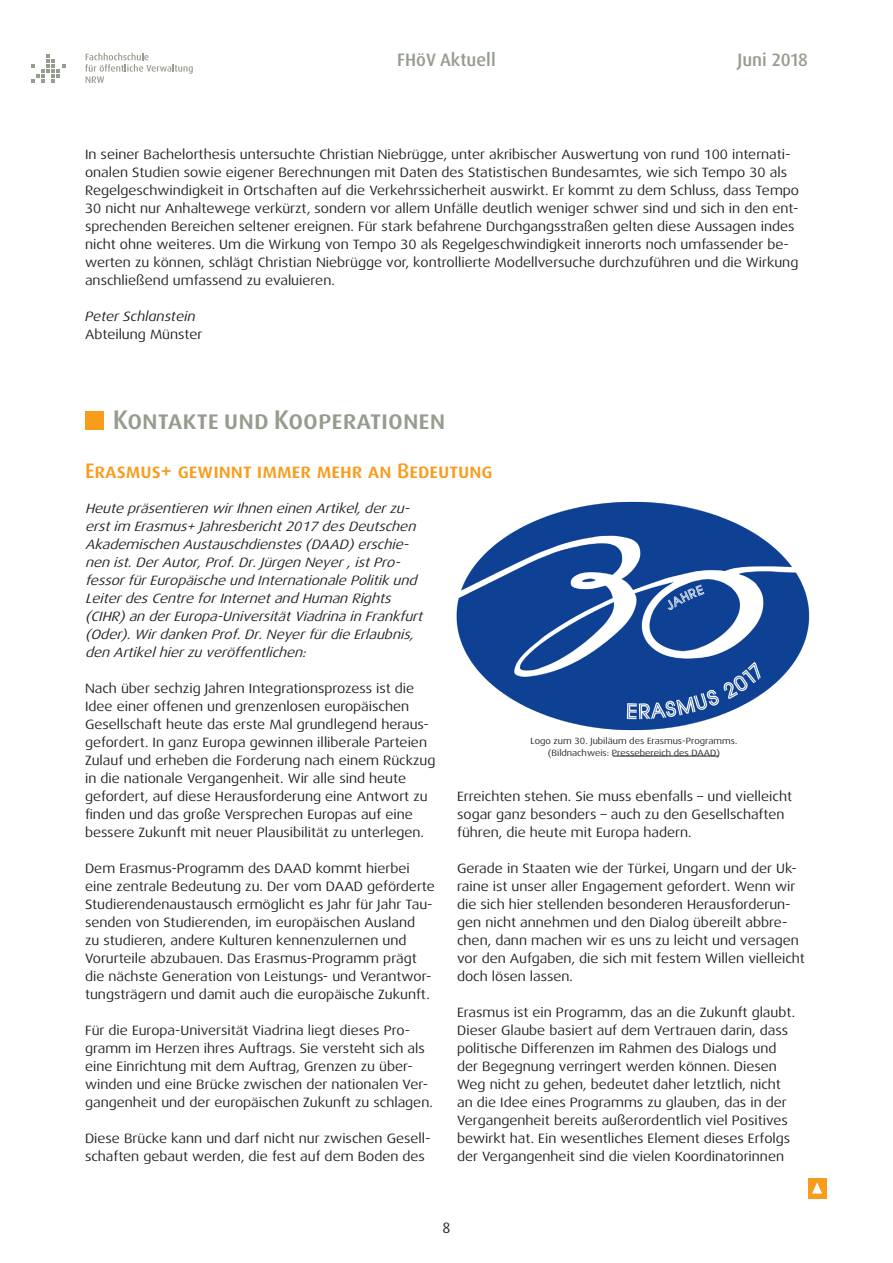
<style>
.page{position:relative;width:893px;height:1263px;background:#fff}
.page>*{position:absolute;margin:0;border:0;box-sizing:border-box;transform-origin:0 0}
.t1{font:500 27px "Dax OT";color:#969d8e}
.t2{font:500 21px "Dax OT";color:#f89c1c}
.t3{font:500 18px "Dax OT";color:#969d8e}
.t4{font:15px "Dax Regular Caps";color:#231f20}
.t5{font:13.5px/18px "Dax Wide";color:#231f20}
.t6{font:italic 13.5px/18px "Dax Wide";color:#231f20}
.t7{font:italic 13.5px "Dax Wide";color:#231f20}
.t8{font:9px/12px "Dax Wide";color:#231f20;text-align:center}
</style>
<div class="page">
<div style="left:808px;top:1178px;width:18px;height:20px;background:#f89c1c"></div>
<svg style="left:812px;top:1182px;width:10px;height:11px"></svg>
<svg style="left:31px;top:54px;width:34px;height:29px"></svg>
<svg style="left:85px;top:53px;width:108px;height:30px"></svg>
<div style="left:85px;top:411px;width:19px;height:18px;background:#f89c1c"></div>
<hr style="left:613px;top:756px;width:106px;height:1px;background:#231f20">
<img style="left:456px;top:501px;width:354px;height:230px">
<h3 class="t3" style="left:397px;top:49px;width:100px">FHöV Aktuell</h3>
<h3 class="t3" style="left:737px;top:49px;width:72px">Juni 2018</h3>
<p class="t5" style="left:85px;top:145px;width:716px">In seiner Bachelorthesis untersuchte Christian Niebrügge, unter akribischer Auswertung von rund 100 internati&shy;onalen Studien sowie eigener Berechnungen mit Daten des Statistischen Bundesamtes, wie sich Tempo 30 als Regelgeschwindigkeit in Ortschaften auf die Verkehrssicherheit auswirkt. Er kommt zu dem Schluss, dass Tempo 30 nicht nur Anhaltewege verkürzt, sondern vor allem Unfälle deutlich weniger schwer sind und sich in den ent&shy;sprechenden Bereichen seltener ereignen. Für stark befahrene Durchgangsstraßen gelten diese Aussagen indes nicht ohne weiteres. Um die Wirkung von Tempo 30 als Regelgeschwindigkeit innerorts noch umfassender be&shy;werten zu können, schlägt Christian Niebrügge vor, kontrollierte Modellversuche durchzuführen und die Wirkung anschließend umfassend zu evaluieren.</p>
<p class="t7" style="left:85px;top:309px;width:112px">Peter Schlanstein</p>
<p class="t5" style="left:85px;top:325px;width:119px">Abteilung Münster</p>
<h1 class="t1" style="left:113px;top:403px;width:334px">Kontakte und Kooperationen</h1>
<h2 class="t2" style="left:85px;top:457px;width:409px">Erasmus+ gewinnt immer mehr an Bedeutung</h2>
<p class="t6" style="left:85px;top:500px;width:343px">Heute präsentieren wirIhnen einen Artikel,derzu&shy;erstim Erasmus+ Jahresbericht2017 desDeutschen Akademischen Austauschdienstes(DAAD)erschie&shy;nen ist.DerAutor,Prof.Dr.J ürgen Neyer,istPro&shy;fessorfürEuropäische und Internationale Politikund LeiterdesCentre forInternetand Human Rights (CIHR)an derEuropa-UniversitätViadrinain Frankfurt (Oder).Wirdanken Prof.Dr.Neyerfürdie Erlaubnis, den Artikelhierzu veröffentlichen:</p>
<p class="t5" style="left:85px;top:680px;width:352px">Nach über sechzig Jahren Integrationsprozess ist die Idee einer offenen und grenzenlosen europäischen Gesellschaft heute das erste Mal grundlegend heraus&shy;gefordert. In ganz Europa gewinnen illiberale Parteien Zulauf und erheben die Forderung nach einem Rückzug in die nationale Vergangenheit. Wir alle sind heute gefordert, auf diese Herausforderung eine Antwort zu finden und das große Versprechen Europas auf eine bessere Zukunft mit neuer Plausibilität zu unterlegen.</p>
<p class="t5" style="left:85px;top:860px;width:351px">Dem Erasmus-Programm des DAAD kommt hierbei eine zentrale Bedeutung zu. Der vom DAAD geförderte Studierendenaustausch ermöglicht es Jahr für Jahr Tau&shy;senden von Studierenden, im europäischen Ausland<br>zu studieren, andere Kulturen kennenzulernen und Vorurteile abzubauen. Das Erasmus-Programm prägt die nächste Generation von Leistungs- und Verantwor&shy;tungsträgern und damit auch die europäische Zukunft.</p>
<p class="t5" style="left:85px;top:1022px;width:349px">Für die Europa-Universität Viadrina liegt dieses Pro&shy;gramm im Herzen ihres Auftrags. Sie versteht sich als eine Einrichtung mit dem Auftrag, Grenzen zu über&shy;winden und eine Brücke zwischen der nationalen Ver&shy;gangenheit und der europäischen Zukunft zu schlagen.</p>
<p class="t5" style="left:85px;top:1130px;width:347px">Diese Brücke kann und darf nicht nur zwischen Gesell&shy;schaften gebaut werden, die fest auf dem Boden des</p>
<p class="t8" style="left:530px;top:734px;width:208px">Logo zum 30. Jubiläum des Erasmus-Programms. (Bildnachweis: Pressebereich des DAAD)</p>
<p class="t5" style="left:457px;top:787px;width:336px">Erreichten stehen. Sie muss ebenfalls – und vielleicht sogar ganz besonders – auch zu den Gesellschaften führen, die heute mit Europa hadern.</p>
<p class="t5" style="left:457px;top:859px;width:349px">Gerade in Staaten wie der Türkei, Ungarn und der Uk&shy;raine ist unser aller Engagement gefordert. Wenn wir die sich hier stellenden besonderen Herausforderun&shy;gen nicht annehmen und den Dialog übereilt abbre&shy;chen, dann machen wir es uns zu leicht und versagen vor den Aufgaben, die sich mit festem Willen vielleicht doch lösen lassen.</p>
<p class="t5" style="left:457px;top:1003px;width:340px">Erasmus ist ein Programm, das an die Zukunft glaubt.<br>Dieser Glaube basiert auf dem Vertrauen darin, dass politische Differenzen im Rahmen des Dialogs und der Begegnung verringert werden können. Diesen Weg nicht zu gehen, bedeutet daher letztlich, nicht an die Idee eines Programms zu glauben, das in der Vergangenheit bereits außerordentlich viel Positives bewirkt hat. Ein wesentliches Element dieses Erfolgs der Vergangenheit sind die vielen Koordinatorinnen</p>
<p class="t4" style="left:442px;top:1219px;width:10px">8</p>
</div>
